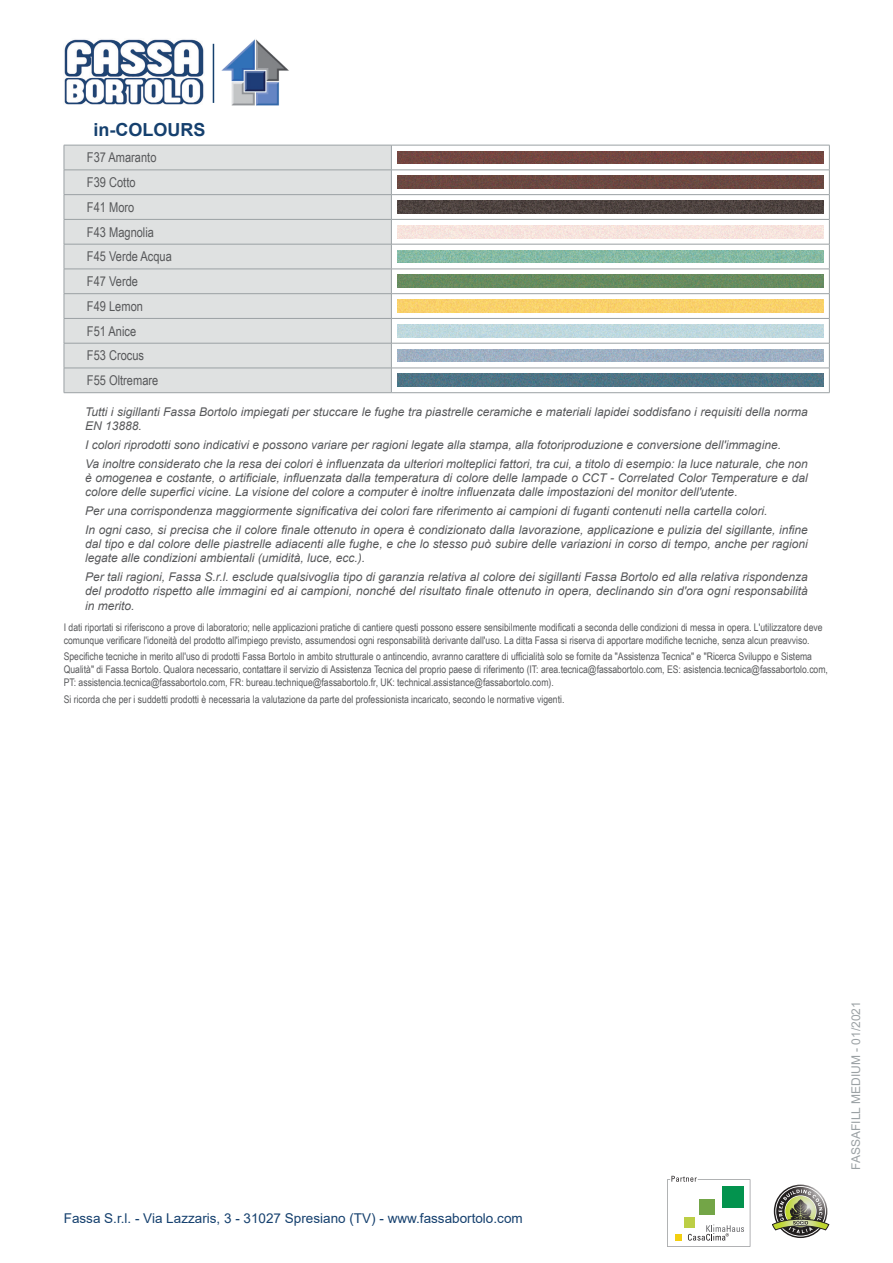
<style>
.page{position:relative;width:893px;height:1263px;background:#fff}
.page>*{position:absolute;margin:0;border:0;box-sizing:border-box;transform-origin:0 0}
.Titolo{font:700 18px "Arial";color:#15406e}
.normale_sx{font:13.5px "Arial Narrow";color:#57585a}
.t1{font:13.5px "Arial";color:#15406e}
.Note_tabella{font:italic 12px/14.4px "Arial";color:#57585a;text-align:justify}
.t2{font:12px "Arial";color:#9ba1a4}
.Disclaimer{font:10.5px/12.6px "Arial Narrow";color:#57585a}
</style>
<div class="page">
<svg style="left:667px;top:1176px;width:83px;height:71px"></svg>
<svg style="left:772px;top:1186px;width:57px;height:50px"></svg>
<img style="left:64px;top:39px;width:140px;height:66px">
<hr style="left:213px;top:44px;width:1px;height:59px;background:#15406e">
<img style="left:221px;top:39px;width:68px;height:67px">
<div style="left:65px;top:146px;width:326px;height:246px;background:#dfe1e1"></div>
<hr style="left:64px;top:145px;width:327px;height:1px;background:#9ba1a4">
<hr style="left:391px;top:145px;width:439px;height:1px;background:#9ba1a4">
<hr style="left:64px;top:170px;width:327px;height:1px;background:#9ba1a4">
<hr style="left:391px;top:170px;width:439px;height:1px;background:#9ba1a4">
<hr style="left:64px;top:194px;width:327px;height:1px;background:#9ba1a4">
<hr style="left:391px;top:194px;width:439px;height:1px;background:#9ba1a4">
<hr style="left:64px;top:219px;width:327px;height:1px;background:#9ba1a4">
<hr style="left:391px;top:219px;width:439px;height:1px;background:#9ba1a4">
<hr style="left:64px;top:244px;width:327px;height:1px;background:#9ba1a4">
<hr style="left:391px;top:244px;width:439px;height:1px;background:#9ba1a4">
<hr style="left:64px;top:269px;width:327px;height:1px;background:#9ba1a4">
<hr style="left:391px;top:269px;width:439px;height:1px;background:#9ba1a4">
<hr style="left:64px;top:293px;width:327px;height:1px;background:#9ba1a4">
<hr style="left:391px;top:293px;width:439px;height:1px;background:#9ba1a4">
<hr style="left:64px;top:318px;width:327px;height:1px;background:#9ba1a4">
<hr style="left:391px;top:318px;width:439px;height:1px;background:#9ba1a4">
<hr style="left:64px;top:343px;width:327px;height:1px;background:#9ba1a4">
<hr style="left:391px;top:343px;width:439px;height:1px;background:#9ba1a4">
<hr style="left:64px;top:368px;width:327px;height:1px;background:#9ba1a4">
<svg style="left:64px;top:145px;width:1px;height:247px"></svg>
<hr style="left:64px;top:392px;width:327px;height:1px;background:#9ba1a4">
<hr style="left:391px;top:368px;width:439px;height:1px;background:#9ba1a4">
<svg style="left:391px;top:145px;width:1px;height:247px"></svg>
<svg style="left:829px;top:145px;width:1px;height:247px"></svg>
<hr style="left:391px;top:392px;width:439px;height:1px;background:#9ba1a4">
<img style="left:398px;top:151px;width:425px;height:13px">
<img style="left:398px;top:176px;width:425px;height:13px">
<img style="left:398px;top:201px;width:425px;height:12px">
<img style="left:398px;top:225px;width:425px;height:13px">
<img style="left:398px;top:250px;width:425px;height:13px">
<img style="left:398px;top:275px;width:425px;height:13px">
<img style="left:398px;top:300px;width:425px;height:12px">
<img style="left:398px;top:324px;width:425px;height:13px">
<img style="left:398px;top:349px;width:425px;height:13px">
<img style="left:398px;top:374px;width:425px;height:13px">
<p class="Titolo" style="left:94px;top:117px;width:113px">in-COLOURS</p>
<p class="normale_sx" style="left:87px;top:148px;width:71px">F37 Amaranto</p>
<p class="normale_sx" style="left:87px;top:172px;width:50px">F39 Cotto</p>
<p class="normale_sx" style="left:87px;top:197px;width:49px">F41 Moro</p>
<p class="normale_sx" style="left:87px;top:222px;width:69px">F43 Magnolia</p>
<p class="normale_sx" style="left:87px;top:247px;width:86px">F45 Verde Acqua</p>
<p class="normale_sx" style="left:87px;top:272px;width:53px">F47 Verde</p>
<p class="normale_sx" style="left:87px;top:296px;width:57px">F49 Lemon</p>
<p class="normale_sx" style="left:87px;top:321px;width:51px">F51 Anice</p>
<p class="normale_sx" style="left:87px;top:346px;width:59px">F53 Crocus</p>
<p class="normale_sx" style="left:87px;top:371px;width:73px">F55 Oltremare</p>
<p class="Note_tabella" style="left:85px;top:405px;width:724px">Tutti i sigillanti Fassa Bortolo impiegati per stuccare le fughe tra piastrelle ceramiche e materiali lapidei soddisfano i requisiti della norma<br>EN 13888.</p>
<p class="Note_tabella" style="left:85px;top:438px;width:697px">I colori riprodotti sono indicativi e possono variare per ragioni legate alla stampa, alla fotoriproduzione e conversione dell'immagine.</p>
<p class="Note_tabella" style="left:85px;top:456px;width:724px">Va inoltre considerato che la resa dei colori è influenzata da ulteriori molteplici fattori, tra cui, a titolo di esempio: la luce naturale, che non è omogenea e costante, o artificiale, influenzata dalla temperatura di colore delle lampade o CCT - Correlated Color Temperature e dal colore delle superfici vicine. La visione del colore a computer è inoltre influenzata dalle impostazioni del monitor dell'utente.</p>
<p class="Note_tabella" style="left:85px;top:504px;width:684px">Per una corrispondenza maggiormente significativa dei colori fare riferimento ai campioni di fuganti contenuti nella cartella colori.</p>
<p class="Note_tabella" style="left:85px;top:522px;width:724px">In ogni caso, si precisa che il colore finale ottenuto in opera è condizionato dalla lavorazione, applicazione e pulizia del sigillante, infine dal tipo e dal colore delle piastrelle adiacenti alle fughe, e che lo stesso può subire delle variazioni in corso di tempo, anche per ragioni legate alle condizioni ambientali (umidità, luce, ecc.).</p>
<p class="Note_tabella" style="left:85px;top:570px;width:724px">Per tali ragioni, Fassa S.r.l. esclude qualsivoglia tipo di garanzia relativa al colore dei sigillanti Fassa Bortolo ed alla relativa rispondenza del prodotto rispetto alle immagini ed ai campioni, nonché del risultato finale ottenuto in opera, declinando sin d'ora ogni responsabilità in merito.</p>
<p class="Disclaimer" style="left:64px;top:621px;width:760px">I dati riportati si riferiscono a prove di laboratorio; nelle applicazioni pratiche di cantiere questi possono essere sensibilmente modificati a seconda delle condizioni di messa in opera. L'utilizzatore deve comunque verificare l'idoneità del prodotto all'impiego previsto, assumendosi ogni responsabilità derivante dall'uso. La ditta Fassa si riserva di apportare modifiche tecniche, senza alcun preavviso.</p>
<p class="Disclaimer" style="left:64px;top:650px;width:766px">Specifiche tecniche in merito all'uso di prodotti Fassa Bortolo in ambito strutturale o antincendio, avranno carattere di ufficialità solo se fornite da "Assistenza Tecnica" e "Ricerca Sviluppo e Sistema<br>Qualità" di Fassa Bortolo. Qualora necessario, contattare il servizio di Assistenza Tecnica del proprio paese di riferimento (IT: area.tecnica@fassabortolo.com, ES: asistencia.tecnica@fassabortolo.com,<br>PT: assistencia.tecnica@fassabortolo.com, FR: bureau.technique@fassabortolo.fr, UK: technical.assistance@fassabortolo.com).</p>
<p class="Disclaimer" style="left:64px;top:692px;width:502px">Si ricorda che per i suddetti prodotti è necessaria la valutazione da parte del professionista incaricato, secondo le normative vigenti.</p>
<p class="t1" style="left:64px;top:1208px;width:460px">Fassa S.r.l. - Via Lazzaris, 3 - 31027 Spresiano (TV) - www.fassabortolo.com</p>
<p class="t2" style="left:848px;top:1170px;width:170px;rotate:-90deg">FASSAFILL MEDIUM - 01/2021</p>
</div>
